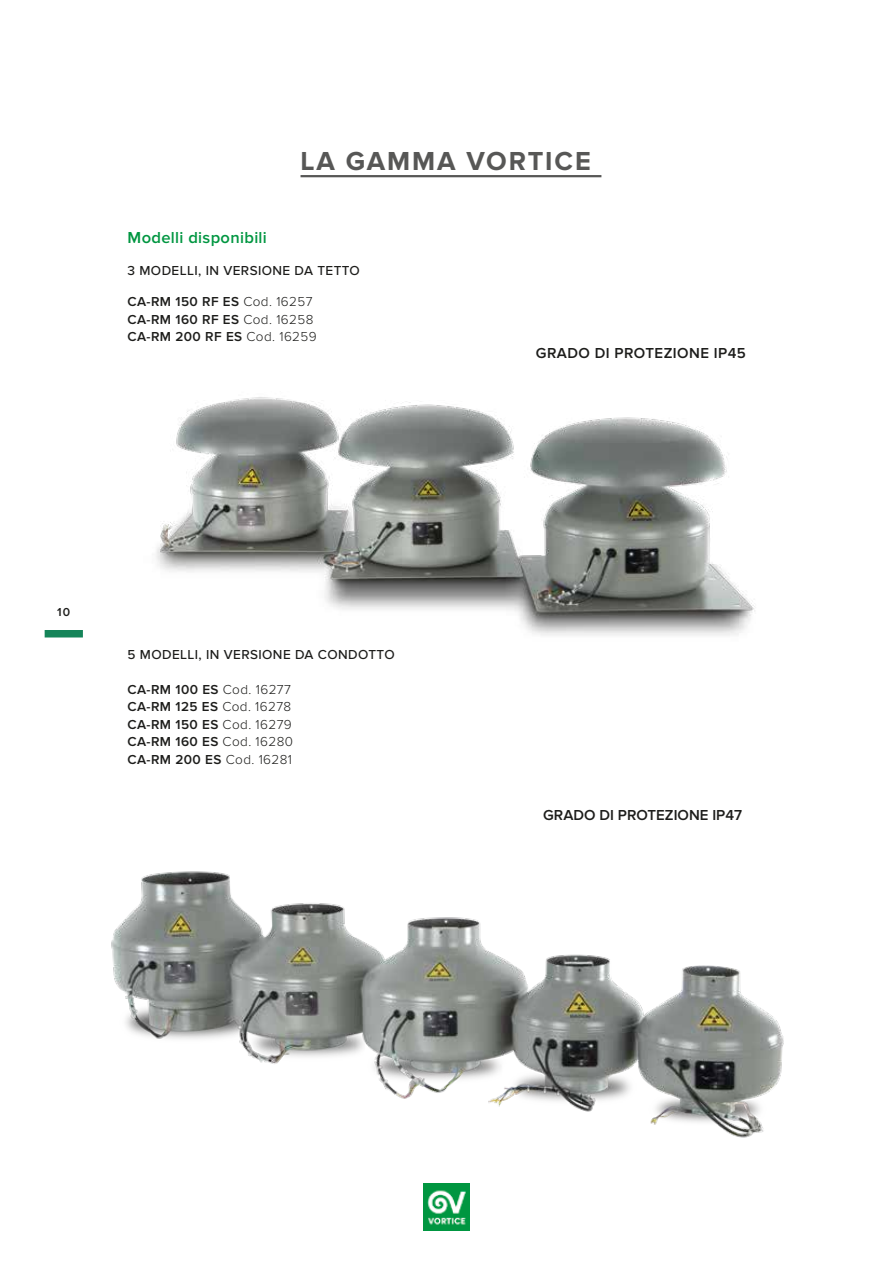
<style>
.page{position:relative;width:893px;height:1263px;background:#fff}
.page>*{position:absolute;margin:0;border:0;box-sizing:border-box;transform-origin:0 0}
.t1{font:700 27px "Proxima Nova";letter-spacing:.07em;color:#575756}
.t2{font:600 16.5px "Proxima Nova";letter-spacing:.02em;color:#009641}
.t3{font:600 15px "Proxima Nova";color:#1d1d1b}
.t4{font:600 15px "Proxima Nova";letter-spacing:.03em;color:#1d1d1b}
.t5{font:600 13.5px/17.5px "Proxima Nova";letter-spacing:.03em;color:#1d1d1b}
.t6{font:500 13.5px "Proxima Nova";letter-spacing:.03em;color:#1d1d1b}
.t7{font:600 12px "Proxima Nova";color:#1d1d1b}
.s1{font-weight:300}
</style>
<div class="page">
<div style="left:45px;top:630px;width:38px;height:7px;background:#158459"></div>
<img style="left:423px;top:1184px;width:47px;height:46px">
<hr style="left:301px;top:175px;width:300px;height:2px;background:#575756">
<img style="left:156px;top:397px;width:599px;height:239px">
<img style="left:111px;top:871px;width:673px;height:267px">
<p class="t2" style="left:128px;top:228px;width:141px">Modelli disponibili</p>
<h1 class="t1" style="left:301px;top:146px;width:292px">LA GAMMA VORTICE</h1>
<p class="t6" style="left:128px;top:262px;width:234px">3 MODELLI, IN VERSIONE DA TETTO</p>
<p class="t5" style="left:128px;top:293px;width:191px">CA-RM 150 RF ES <span class="s1">Cod. 16257<br></span>CA-RM 160 RF ES <span class="s1">Cod. 16258<br></span>CA-RM 200 RF ES <span class="s1">Cod. 16259</span></p>
<p class="t4" style="left:536px;top:345px;width:212px">GRADO DI PROTEZIONE IP45</p>
<p class="t7" style="left:57px;top:605px;width:15px">10</p>
<p class="t6" style="left:128px;top:646px;width:269px">5 MODELLI, IN VERSIONE DA CONDOTTO</p>
<p class="t5" style="left:128px;top:681px;width:167px">CA-RM 100 ES <span class="s1">Cod. 16277<br></span>CA-RM 125 ES <span class="s1">Cod. 16278<br></span>CA-RM 150 ES <span class="s1">Cod. 16279<br></span>CA-RM 160 ES <span class="s1">Cod. 16280<br></span>CA-RM 200 ES <span class="s1">Cod. 16281</span></p>
<p class="t3" style="left:543px;top:806px;width:200px">GRADO DI PROTEZIONE IP47</p>
</div>
